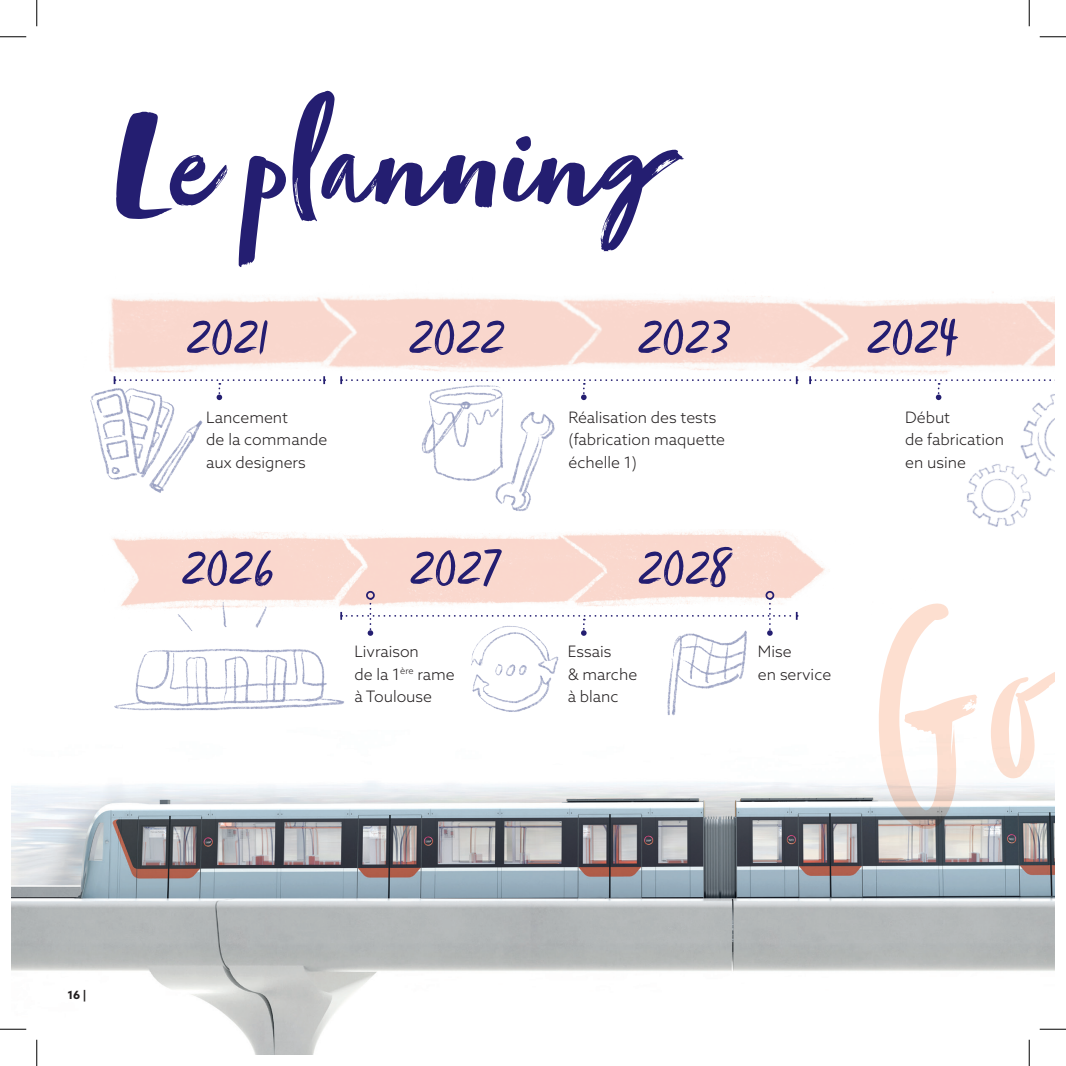
<style>
.page{position:relative;width:1066px;height:1066px;background:#fff}
.page>*{position:absolute;margin:0;border:0;box-sizing:border-box;transform-origin:0 0}
.t1{font:150.5px "Zooja Pro";letter-spacing:.01em;color:#241e71}
.t2{font:70px "Zooja Light Pro";letter-spacing:.01em;color:#241e71}
.t3{font:300 15.75px/22.8px "Azo Sans";color:#231f20}
.t4{font:700 11.38px "Azo Sans";color:#231f20}
</style>
<div class="page">
<img style="left:12px;top:782px;width:1042px;height:272px">
<img style="left:109px;top:292px;width:945px;height:93px">
<img style="left:90px;top:375px;width:133px;height:118px">
<img style="left:112px;top:530px;width:713px;height:90px">
<img style="left:422px;top:400px;width:133px;height:111px">
<img style="left:950px;top:368px;width:104px;height:159px">
<svg style="left:114px;top:376px;width:211px;height:24px"></svg>
<svg style="left:340px;top:376px;width:457px;height:24px"></svg>
<svg style="left:809px;top:376px;width:245px;height:24px"></svg>
<div style="left:366px;top:591px;width:9px;height:8px;border:2px solid #241e71;border-radius:50%"></div>
<div style="left:765px;top:591px;width:9px;height:8px;border:2px solid #241e71;border-radius:50%"></div>
<svg style="left:356px;top:598px;width:441px;height:38px"></svg>
<img style="left:640px;top:614px;width:117px;height:102px">
<img style="left:465px;top:619px;width:101px;height:93px">
<img style="left:112px;top:583px;width:244px;height:128px">
<hr style="left:0;top:1028px;width:26px;height:2px;background:#fff">
<hr style="left:1039px;top:1028px;width:27px;height:2px;background:#fff">
<hr style="left:36px;top:1039px;width:2px;height:27px;background:#fff">
<hr style="left:1028px;top:1039px;width:2px;height:27px;background:#fff">
<svg style="left:0;top:36px;width:26px;height:1px"></svg>
<svg style="left:1039px;top:36px;width:27px;height:1px"></svg>
<svg style="left:0;top:1029px;width:26px;height:1px"></svg>
<svg style="left:1039px;top:1029px;width:27px;height:1px"></svg>
<svg style="left:36px;top:0;width:1px;height:26px"></svg>
<svg style="left:36px;top:1039px;width:1px;height:27px"></svg>
<svg style="left:1029px;top:0;width:1px;height:26px"></svg>
<svg style="left:1029px;top:1039px;width:1px;height:27px"></svg>
<svg style="left:836px;top:782px;width:219px;height:61px"></svg>
<p class="t1" style="left:111px;top:75px;width:546px">Le planning</p>
<p class="t2" style="left:186px;top:295px;width:85px">2021</p>
<p class="t2" style="left:408px;top:295px;width:97px">2022</p>
<p class="t2" style="left:637px;top:295px;width:95px">2023</p>
<p class="t2" style="left:866px;top:295px;width:94px">2024</p>
<p class="t3" style="left:206px;top:405px;width:122px">Lancement<br>de la commande aux designers</p>
<p class="t3" style="left:568px;top:405px;width:158px">Réalisation des tests (fabrication maquette échelle 1)</p>
<p class="t3" style="left:905px;top:405px;width:100px">Début<br>de fabrication en usine</p>
<p class="t2" style="left:181px;top:526px;width:95px">2026</p>
<p class="t2" style="left:409px;top:526px;width:95px">2027</p>
<p class="t2" style="left:638px;top:526px;width:95px">2028</p>
<p class="t3" style="left:354px;top:640px;width:102px">Livraison<br>de la 1<sup>ère</sup> rame à Toulouse</p>
<p class="t3" style="left:568px;top:640px;width:71px">Essais<br>&amp; marche à blanc</p>
<p class="t3" style="left:758px;top:640px;width:75px">Mise<br>en service</p>
<p class="t4" style="left:67px;top:987px;width:21px">16 |</p>
</div>
